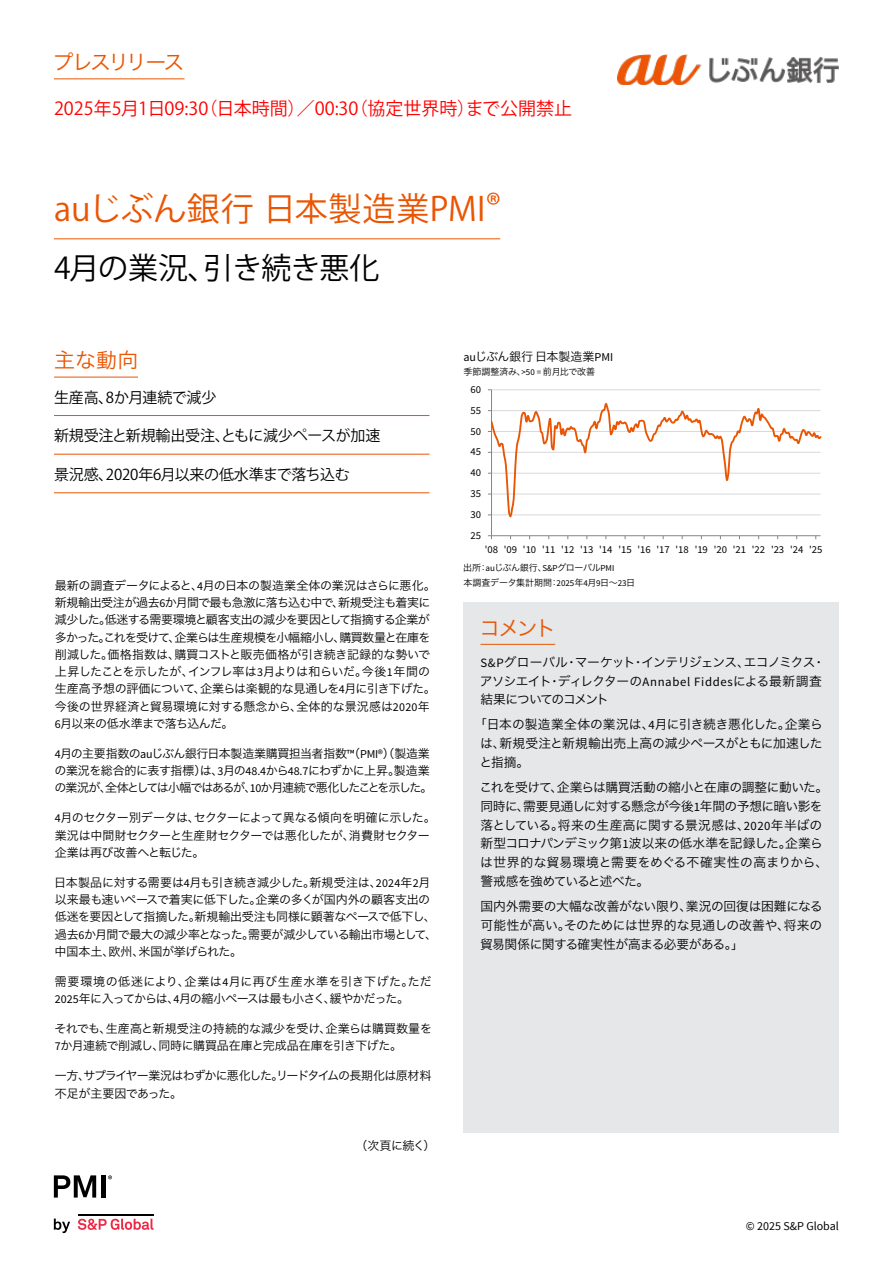
<style>
.page{position:relative;width:893px;height:1263px;background:#fff}
.page>*{position:absolute;margin:0;border:0;box-sizing:border-box;transform-origin:0 0}
.t1{font:33px "Koz Go Pr 6 N";letter-spacing:.005em;color:#ea5503}
.t2{font:30px "Koz Go Pro";letter-spacing:-.02em;color:#000}
.t3{font:21px "Hira Kaku Pro W3";letter-spacing:-.1em;color:#ea5503}
.t4{font:21px "Hira Kaku Pro W3";letter-spacing:-.135em;color:#ea5503}
.t5{font:18px "Koz Go Pr 6 N";color:#f00}
.t6{font:15px "Koz Go Pro";letter-spacing:-.01em;color:#000}
.t7{font:12.75px/18.8px "Hira Kaku Pro W3";letter-spacing:-.035em;color:#000;text-align:justify}
.t8{font:12.75px/18.8px "Hira Kaku Pro W3";letter-spacing:-.07em;color:#000}
.t9{font:12px/17.2px "Hira Kaku Pro W3";letter-spacing:-.04em;color:#000}
.t10{font:12px/17.2px "Hira Kaku Pro W3";letter-spacing:-.02em;color:#000}
.t11{font:12px/17.2px "Hira Kaku Pro W3";letter-spacing:-.06em;color:#000}
.t12{font:12px "Hira Kaku Pro W3";color:#000}
.t13{font:12px "Source Sans Pro";color:#000}
.t14{font:10.5px "Source Sans Pro";letter-spacing:-.005em;color:#000}
.t15{font:9px/15px "Hira Kaku Pro W3";letter-spacing:-.03em;color:#000}
.s1{font-family:"Source Sans Pro"}
</style>
<div class="page">
<img style="left:618px;top:54px;width:221px;height:31px">
<svg style="left:54px;top:1218px;width:16px;height:15px"></svg>
<svg style="left:78px;top:1218px;width:75px;height:12px"></svg>
<hr style="left:78px;top:1213px;width:75px;height:2px;background:#000">
<svg style="left:54px;top:1175px;width:42px;height:22px"></svg>
<div style="left:101px;top:1175px;width:5px;height:22px;background:#000"></div>
<svg style="left:108px;top:1175px;width:4px;height:4px"></svg>
<hr style="left:491px;top:389px;width:329px;height:1px;background:#d9d9d9">
<hr style="left:491px;top:390px;width:1px;height:146px;background:#868686">
<hr style="left:491px;top:535px;width:329px;height:1px;background:#868686">
<svg style="left:488px;top:403px;width:333px;height:114px"></svg>
<hr style="left:54px;top:377px;width:84px;height:1px;background:#ea5503">
<hr style="left:54px;top:79px;width:131px;height:1px;background:#ea5503">
<hr style="left:54px;top:238px;width:446px;height:1px;background:#ea5503">
<hr style="left:54px;top:415px;width:375px;height:1px;background:#ea5503">
<hr style="left:54px;top:454px;width:375px;height:1px;background:#ea5503">
<hr style="left:54px;top:492px;width:375px;height:1px;background:#ea5503">
<div style="left:463px;top:602px;width:376px;height:56px;background:#e6e7e8"></div>
<hr style="left:480px;top:644px;width:75px;height:1px;background:#ea5503">
<div style="left:463px;top:658px;width:376px;height:474px;background:#e6e7e8"></div>
<h3 class="t4" style="left:53px;top:44px;width:134px">プレスリリース</h3>
<h3 class="t5" style="left:54px;top:99px;width:520px">2025年5月1日09:30（日本時間）／00:30（協定世界時）まで公開禁止</h3>
<h1 class="t1" style="left:54px;top:191px;width:449px">auじぶん銀行 日本製造業PMI®</h1>
<h2 class="t2" style="left:54px;top:249px;width:327px">4月の業況、引き続き悪化</h2>
<h3 class="t3" style="left:54px;top:342px;width:86px">主な動向</h3>
<p class="t6" style="left:54px;top:387px;width:164px">生産高、8か月連続で減少</p>
<p class="t6" style="left:54px;top:426px;width:328px">新規受注と新規輸出受注、ともに減少ペースが加速</p>
<p class="t6" style="left:54px;top:465px;width:297px">景況感、2020年6月以来の低水準まで落ち込む</p>
<p class="t9" style="left:55px;top:576px;width:383px">最新の調査データによると、<span class="s1">4</span>月の日本の製造業全体の業況はさらに悪化。新規輸出受注が過去<span class="s1">6</span>か月間で最も急激に落ち込む中で、新規受注も着実に減少した。低迷する需要環境と顧客支出の減少を要因として指摘する企業が多かった。これを受けて、企業らは生産規模を小幅縮小し、購買数量と在庫を削減した。価格指数は、購買コストと販売価格が引き続き記録的な勢いで上昇したことを示したが、インフレ率は<span class="s1">3</span>月よりは和らいだ。今後<span class="s1">1</span>年間の生産高予想の評価について、企業らは楽観的な見通しを<span class="s1">4</span>月に引き下げた。今後の世界経済と貿易環境に対する懸念から、全体的な景況感は<span class="s1">2020</span>年<span class="s1">6</span>月以来の低水準まで落ち込んだ。</p>
<p class="t9" style="left:54px;top:744px;width:380px"><span class="s1">4</span>月の主要指数の<span class="s1">au</span>じぶん銀行日本製造業購買担当者指数<span class="s1">™</span>（<span class="s1">PMI®</span>）（製造業の業況を総合的に表す指標）は、<span class="s1">3</span>月の<span class="s1">48.4</span>から<span class="s1">48.7</span>にわずかに上昇。製造業の業況が、全体としては小幅ではあるが、<span class="s1">10</span>か月連続で悪化したことを示した。</p>
<p class="t9" style="left:55px;top:808px;width:383px"><span class="s1">4</span>月のセクター別データは、セクターによって異なる傾向を明確に示した。業況は中間財セクターと生産財セクターでは悪化したが、消費財セクター企業は再び改善へと転じた。</p>
<p class="t9" style="left:54px;top:873px;width:385px">日本製品に対する需要は<span class="s1">4</span>月も引き続き減少した。新規受注は、<span class="s1">2024</span>年<span class="s1">2</span>月以来最も速いペースで着実に低下した。企業の多くが国内外の顧客支出の低迷を要因として指摘した。新規輸出受注も同様に顕著なペースで低下し、過去<span class="s1">6</span>か月間で最大の減少率となった。需要が減少している輸出市場として、中国本土、欧州、米国が挙げられた。</p>
<p class="t10" style="left:55px;top:972px;width:378px">需要環境の低迷により、企業は<span class="s1">4</span>月に再び生産水準を引き下げた。ただ<br><span class="s1">2025</span>年に入ってからは、<span class="s1">4</span>月の縮小ペースは最も小さく、緩やかだった。</p>
<p class="t10" style="left:54px;top:1019px;width:379px">それでも、生産高と新規受注の持続的な減少を受け、企業らは購買数量を<br><span class="s1">7</span>か月連続で削減し、同時に購買品在庫と完成品在庫を引き下げた。</p>
<p class="t11" style="left:55px;top:1066px;width:378px">一方、サプライヤー業況はわずかに悪化した。リードタイムの長期化は原材料不足が主要因であった。</p>
<p class="t9" style="left:355px;top:1136px;width:82px">（次頁に続く）</p>
<p class="t12" style="left:463px;top:346px;width:151px"><span class="s1">au</span>じぶん銀行日本製造業<span class="s1">PMI</span></p>
<p class="t15" style="left:463px;top:363px;width:133px">季節調整済み、<span class="s1">&gt;50 =</span> 前月比で改善</p>
<p class="t14" style="left:471px;top:383px;width:12px">60</p>
<p class="t14" style="left:471px;top:404px;width:12px">55</p>
<p class="t14" style="left:471px;top:425px;width:12px">50</p>
<p class="t14" style="left:471px;top:445px;width:12px">45</p>
<p class="t14" style="left:471px;top:466px;width:12px">40</p>
<p class="t14" style="left:471px;top:487px;width:12px">35</p>
<p class="t14" style="left:471px;top:508px;width:12px">30</p>
<p class="t14" style="left:471px;top:529px;width:12px">25</p>
<p class="t14" style="left:485px;top:543px;width:339px">'08 '09 '10 '11 '12 '13 '14 '15 '16 '17 '18 '19 '20 '21 '22 '23 '24 '25</p>
<p class="t15" style="left:463px;top:559px;width:174px">出所：<span class="s1">au</span>じぶん銀行、<span class="s1">S&amp;P</span>グローバル<span class="s1">PMI<br></span>本調査データ集計期間：<span class="s1">2025</span>年<span class="s1">4</span>月<span class="s1">9</span>日～<span class="s1">23</span>日</p>
<h3 class="t3" style="left:479px;top:609px;width:79px">コメント</h3>
<p class="t8" style="left:480px;top:652px;width:347px"><span class="s1">S&amp;P</span>グローバル・マーケット・インテリジェンス、エコノミクス・アソシエイト・ディレクターの<span class="s1">Annabel Fiddes</span>による最新調査結果についてのコメント</p>
<p class="t7" style="left:479px;top:714px;width:345px;text-indent:-5px">「日本の製造業全体の業況は、<span class="s1">4</span>月に引き続き悪化した。企業らは、新規受注と新規輸出売上高の減少ペースがともに加速したと指摘。</p>
<p class="t7" style="left:479px;top:777px;width:350px;text-align:left">これを受けて、企業らは購買活動の縮小と在庫の調整に動いた。同時に、需要見通しに対する懸念が今後<span class="s1">1</span>年間の予想に暗い影を落としている。将来の生産高に関する景況感は、<span class="s1">2020</span>年半ばの新型コロナパンデミック第<span class="s1">1</span>波以来の低水準を記録した。企業らは世界的な貿易環境と需要をめぐる不確実性の高まりから、警戒感を強めていると述べた。</p>
<p class="t7" style="left:480px;top:896px;width:344px">国内外需要の大幅な改善がない限り、業況の回復は困難になる可能性が高い。そのためには世界的な見通しの改善や、将来の貿易関係に関する確実性が高まる必要がある。」</p>
<p class="t13" style="left:746px;top:1218px;width:95px">© 2025 S&amp;P Global</p>
</div>
